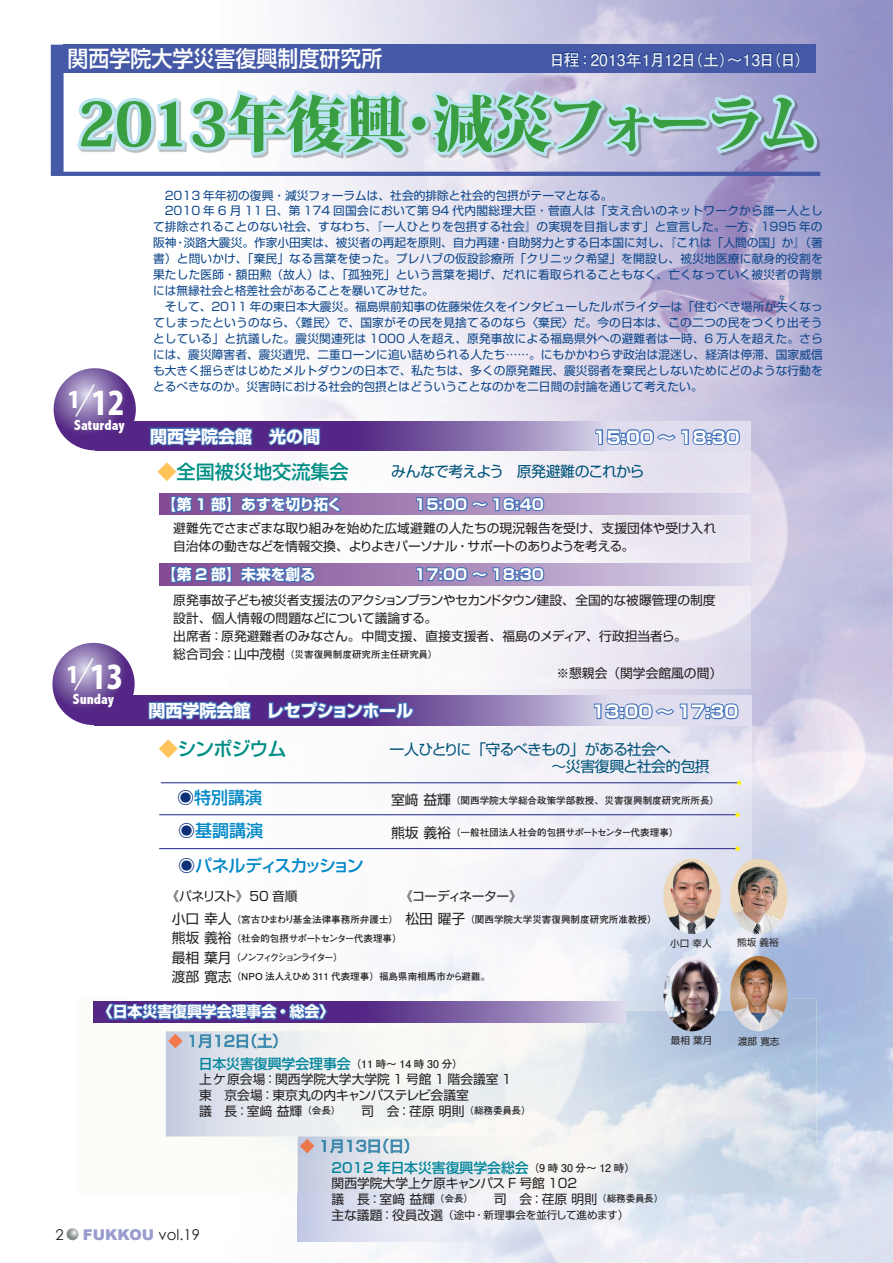
<style>
.page{position:relative;width:893px;height:1263px;background:#fff}
.page>*{position:absolute;margin:0;border:0;box-sizing:border-box;transform-origin:0 0}
.t1{font:800 60.6px "Koz Min Pro";letter-spacing:-.025em;color:#399f42}
.t2{font:800 31.95px "Koz Go Std";color:#fff;scale:.9 1}
.t3{font:500 22.35px "Shin Go Pro";color:#fff;scale:.94 1}
.t4{font:500 19.2px "Shin Go Pro";color:#008e84}
.t5{font:700 16.95px "Shin Go Pro";color:#fff}
.t6{font:500 16.95px "Shin Go Pro";letter-spacing:-.14em;color:#0088c7}
.t7{font:500 16.95px/32.7px "Shin Go Pro";color:#0088c7}
.t8{font:700 15.9px "Futo Go B101 Pro";color:#e9ecf6}
.t9{font:14.85px/17px "Shin Go Pro";letter-spacing:-.045em;color:#005378}
.t10{font:700 14.85px "Shin Go Pro";color:#fff}
.t11{font:800 condensed 14.85px "Abadi";color:#fff}
.t12{font:900 14.85px "Arial";color:#999dcd}
.t13{font:700 14.85px "Shin Go Pro";letter-spacing:-.04em;color:#fff}
.t14{font:14.85px "Century Gothic";color:#231f20}
.t15{font:500 13.8px "Shin Go Pro";color:#00849b}
.t16{font:12.75px/15.9px "Shin Go Pro";color:#231f20}
.t17{font:12.75px "Shin Go Pro";letter-spacing:-.07em;color:#231f20}
.t18{font:12.75px "Shin Go Pro";letter-spacing:-.03em;color:#231f20}
.t19{font:11.7px/15.9px "Shin Go Pro";color:#0c4589;text-align:justify}
.t20{font:11.7px "Shin Go Pro";letter-spacing:.025em;color:#0c4589}
.t21{font:10.65px "Shin Go Pro";letter-spacing:-.02em;color:#231f20}
.t22{font:700 10.65px "Futo Go B101 Pro";color:#231f20}
.t23{font:700 9.6px/19.2px "Futo Go B101 Pro";color:#231f20}
.t24{font:9.6px "Shin Go Pro";color:#231f20}
.t25{font:6.45px "Shin Go Pro";color:#0c4589}
.s1{font-family:"Ryumin Pro";font-weight:300;font-size:42.45px}
.s2{color:#fec459}
.s3{font-family:"Shin Go Pro";font-weight:400;font-size:12.75px}
.s4{color:#0d3079}
.s5{font-family:"Shin Go Pro";font-weight:400;font-size:13.8px}
.s6{font-family:"Shin Go Pro";font-weight:500;font-size:13.8px;color:#00849b}
.s7{font-family:"Futo Go B101 Pro";font-weight:700;font-size:9.6px}
.s8{font-family:"Century Gothic";font-weight:400;color:#231f20}
.s9{font-family:"Futo Go B101 Pro";font-weight:700;font-size:10.65px;color:#231f20}
.s10{font-size:12.75px}
</style>
<div class="page">
<img style="left:50px;top:0;width:843px;height:105px">
<img style="left:104px;top:159px;width:316px;height:292px">
<img style="left:735px;top:324px;width:53px;height:674px">
<img style="left:157px;top:689px;width:578px;height:7px">
<img style="left:77px;top:998px;width:105px;height:139px">
<img style="left:277px;top:998px;width:539px;height:49px">
<img style="left:601px;top:1047px;width:215px;height:98px">
<img style="left:182px;top:1136px;width:116px;height:58px">
<svg style="left:67px;top:1228px;width:11px;height:12px"></svg>
<img style="left:126px;top:450px;width:625px;height:239px">
<img style="left:129px;top:725px;width:622px;height:286px">
<img style="left:166px;top:1031px;width:435px;height:105px">
<img style="left:168px;top:1034px;width:15px;height:14px">
<img style="left:189px;top:1033px;width:89px;height:16px">
<img style="left:190px;top:1034px;width:88px;height:14px">
<img style="left:300px;top:1139px;width:14px;height:14px">
<img style="left:321px;top:1138px;width:89px;height:16px">
<img style="left:321px;top:1139px;width:8px;height:14px">
<img style="left:329px;top:1139px;width:80px;height:14px">
<div style="left:63px;top:45px;width:753px;height:28px;background:#4559a7"></div>
<hr style="left:51px;top:172px;width:769px;height:4px;background:#4559a7">
<div style="left:51px;top:45px;width:13px;height:129px;background:#4559a7"></div>
<svg style="left:74px;top:83px;width:339px;height:77px"></svg>
<div style="left:409px;top:113px;width:20px;height:20px;border:6px solid #bae4ef;border-radius:50%"></div>
<svg style="left:424px;top:0;width:396px;height:324px;background:#b5b8d8"></svg>
<svg style="left:100px;top:696px;width:651px;height:29px;background:#957eb6"></svg>
<svg style="left:52px;top:643px;width:83px;height:82px;background:#7758a0"></svg>
<svg style="left:147px;top:696px;width:105px;height:33px;background:#585ba7"></svg>
<svg style="left:267px;top:700px;width:115px;height:20px;background:#49499d"></svg>
<div style="left:379px;top:708px;width:17px;height:5px;border:2px solid #3d6eb7"></div>
<svg style="left:394px;top:701px;width:21px;height:20px"></svg>
<svg style="left:593px;top:702px;width:146px;height:18px;background:#92a8d3"></svg>
<svg style="left:101px;top:421px;width:649px;height:29px;background:#8c72af"></svg>
<svg style="left:54px;top:368px;width:82px;height:82px;background:#77579f"></svg>
<svg style="left:149px;top:422px;width:104px;height:32px;background:#585da9"></svg>
<svg style="left:265px;top:426px;width:56px;height:21px"></svg>
<svg style="left:594px;top:428px;width:147px;height:18px;background:#8ea5d2"></svg>
<hr style="left:161px;top:782px;width:578px;height:1px;background:#2e3092">
<svg style="left:737px;top:781px;width:4px;height:4px"></svg>
<hr style="left:159px;top:814px;width:579px;height:1px;background:#2e3092">
<svg style="left:735px;top:813px;width:5px;height:4px"></svg>
<hr style="left:159px;top:848px;width:579px;height:1px;background:#2e3092">
<svg style="left:735px;top:846px;width:5px;height:5px"></svg>
<svg style="left:94px;top:1001px;width:531px;height:21px;background:#866cab"></svg>
<svg style="left:104px;top:997px;width:224px;height:28px"></svg>
<svg style="left:159px;top:494px;width:593px;height:21px;background:#baa5cb"></svg>
<svg style="left:170px;top:494px;width:63px;height:21px"></svg>
<svg style="left:240px;top:495px;width:103px;height:21px;background:#6871b2"></svg>
<svg style="left:415px;top:494px;width:130px;height:18px;background:#7880ba"></svg>
<svg style="left:159px;top:564px;width:593px;height:21px;background:#b8a2c9"></svg>
<svg style="left:170px;top:557px;width:146px;height:28px"></svg>
<svg style="left:415px;top:566px;width:130px;height:16px;background:#727eba"></svg>
<img style="left:663px;top:859px;width:58px;height:75px">
<img style="left:730px;top:859px;width:57px;height:75px">
<img style="left:730px;top:956px;width:57px;height:75px">
<img style="left:663px;top:956px;width:58px;height:75px">
<h3 class="t3" style="left:68px;top:40px;width:336px">関西学院大学災害復興制度研究所</h3>
<h1 class="t1" style="left:77px;top:79px;width:743px">2013年復興・減災フォーラム</h1>
<h3 class="t8" style="left:549px;top:47px;width:263px">日程：2013年1月12日（土）～13日（日）</h3>
<h2 class="t2" style="left:67px;top:382px;width:65px"><sup>1</sup><span class="s1">/</span>12</h2>
<p class="t11" style="left:74px;top:416px;width:52px">Saturday</p>
<h2 class="t2" style="left:66px;top:657px;width:65px"><sup>1</sup><span class="s1">/</span>13</h2>
<p class="t11" style="left:73px;top:691px;width:43px">Sunday</p>
<p class="t19" style="left:165px;top:186px;width:449px">2013 年年初の復興・減災フォーラムは、社会的排除と社会的包摂がテーマとなる。</p>
<p class="t20" style="left:165px;top:201px;width:660px">2010 年 6 月 11 日、第 174 回国会において第 94 代内閣総理大臣・菅直人は「支え合いのネットワークから誰一人とし</p>
<p class="t19" style="left:153px;top:218px;width:671px">て排除されることのない社会、すなわち、『一人ひとりを包摂する社会』の実現を目指します」と宣言した。一方、1995 年の</p>
<p class="t19" style="left:153px;top:234px;width:671px">阪神・淡路大震災。作家小田実は、被災者の再起を原則、自力再建・自助努力とする日本国に対し、『これは「人間の国」か』（著</p>
<p class="t19" style="left:153px;top:249px;width:671px">書）と問いかけ、「棄民」なる言葉を使った。プレハブの仮設診療所「クリニック希望」を開設し、被災地医療に献身的役割を</p>
<p class="t19" style="left:153px;top:265px;width:671px">果たした医師・額田勲（故人）は、「孤独死」という言葉を掲げ、だれに看取られることもなく、亡くなっていく被災者の背景</p>
<p class="t19" style="left:153px;top:281px;width:282px">には無縁社会と格差社会があることを暴いてみせた。</p>
<p class="t19" style="left:165px;top:297px;width:659px">そして、2011 年の東日本大震災。福島県前知事の佐藤栄佐久をインタビューしたルポライターは「住むべき場所が失くなっ</p>
<p class="t25" style="left:779px;top:292px;width:8px">な</p>
<p class="t19" style="left:153px;top:313px;width:671px">てしまったというのなら、〈難民〉で、国家がその民を見捨てるのなら〈棄民〉だ。今の日本は、この二つの民をつくり出そうとしている」と抗議した。震災関連死は 1000 人を超え、原発事故による福島県外への避難者は一時、6 万人を超えた。さらには、震災障害者、震災遺児、二重ローンに追い詰められる人たち……。にもかかわらず政治は混迷し、経済は停滞、国家威信も大きく揺らぎはじめたメルトダウンの日本で、私たちは、多くの原発難民、震災弱者を棄民としないためにどのような行動をとるべきなのか。災害時における社会的包摂とはどういうことなのかを二日間の討論を通じて考えたい。</p>
<h3 class="t5" style="left:150px;top:423px;width:172px">関西学院会館　光の間</h3>
<h3 class="t5" style="left:593px;top:424px;width:148px">15:00 ～ 18:30</h3>
<h3 class="t4" style="left:157px;top:455px;width:193px"><span class="s2">◆</span>全国被災地交流集会</h3>
<p class="t9" style="left:391px;top:461px;width:255px">みんなで考えよう　原発避難のこれから</p>
<p class="t13" style="left:162px;top:492px;width:182px">【第 1 部】あすを切り拓く</p>
<p class="t10" style="left:414px;top:492px;width:131px">15:00 ～ 16:40</p>
<p class="t16" style="left:173px;top:517px;width:545px;line-height:18.1px">避難先でさまざまな取り組みを始めた広域避難の人たちの現況報告を受け、支援団体や受け入れ自治体の動きなどを情報交換、よりよきパーソナル・サポートのありようを考える。</p>
<p class="t10" style="left:162px;top:563px;width:155px">【第 2 部】未来を創る</p>
<p class="t10" style="left:414px;top:563px;width:131px">17:00 ～ 18:30</p>
<p class="t16" style="left:173px;top:589px;width:544px;line-height:18.1px">原発事故子ども被災者支援法のアクションプランやセカンドタウン建設、全国的な被曝管理の制度設計、個人情報の問題などについて議論する。<br>出席者：原発避難者のみなさん。中間支援、直接支援者、福島のメディア、行政担当者ら。</p>
<p class="t23" style="left:173px;top:643px;width:266px"><span class="s3">総合司会：山中茂樹</span>（災害復興制度研究所主任研究員）</p>
<p class="t16" style="left:556px;top:664px;width:167px">※懇親会（関学会館風の間）</p>
<h3 class="t5" style="left:149px;top:697px;width:266px">関西学院会館　レセプションホール</h3>
<h3 class="t5" style="left:592px;top:698px;width:148px">13:00 ～ 17:30</h3>
<h3 class="t4" style="left:159px;top:733px;width:129px"><span class="s2">◆</span>シンポジウム</h3>
<h3 class="t7" style="left:177px;top:779px;width:88px"><span class="s4">◉</span>特別講演<span class="s4">◉</span>基調講演</h3>
<p class="t9" style="left:551px;top:739px;width:160px;text-indent:-162px">一人ひとりに「守るべきもの」がある社会へ<br>～災害復興と社会的包摂</p>
<p class="t23" style="left:391px;top:789px;width:330px"><span class="s5">室﨑 益輝</span>（関西学院大学総合政策学部教授、災害復興制度研究所所長）</p>
<p class="t23" style="left:391px;top:821px;width:289px"><span class="s5">熊坂 義裕</span>（一般社団法人社会的包摂サポートセンター代表理事）</p>
<h3 class="t6" style="left:178px;top:851px;width:187px"><span class="s4">◉</span>パネルディスカッション</h3>
<p class="t17" style="left:166px;top:886px;width:133px">《パネリスト》50 音順</p>
<p class="t23" style="left:172px;top:908px;width:320px"><span class="s5">小口 幸人</span>（宮古ひまわり基金法律事務所弁護士）<br><span class="s5">熊坂 義裕</span>（社会的包摂サポートセンター代表理事）<br><span class="s5">最相 葉月</span>（ノンフィクションライター）<br><span class="s5">渡部 寛志</span>（NPO 法人えひめ 311 代表理事）福島県南相馬市から避難。</p>
<p class="t18" style="left:400px;top:886px;width:123px">《コーディネーター》</p>
<p class="t23" style="left:405px;top:908px;width:253px"><span class="s5">松田 曜子</span>（関西学院大学災害復興制度研究所准教授）</p>
<p class="t24" style="left:670px;top:935px;width:43px">小口 幸人</p>
<p class="t24" style="left:737px;top:935px;width:43px">熊坂 義裕</p>
<p class="t10" style="left:98px;top:1000px;width:238px">〈日本災害復興学会理事会・総会〉</p>
<p class="t22" style="left:199px;top:1055px;width:266px"><span class="s6">日本災害復興学会理事会</span>（11 時～ 14 時 30 分）</p>
<p class="t16" style="left:199px;top:1069px;width:333px">上ケ原会場：関西学院大学大学院 1 号館 1 階会議室 1<br>東　京会場：東京丸の内キャンパステレビ会議室<br>議　長：室﨑 益輝<span class="s7">（会長）</span>　　司　会：荏原 明則<span class="s7">（総務委員長）</span></p>
<p class="t24" style="left:671px;top:1033px;width:43px">最相 葉月</p>
<p class="t24" style="left:738px;top:1033px;width:43px">渡部 寛志</p>
<p class="t14" style="left:56px;top:1225px;width:10px">2</p>
<p class="t12" style="left:83px;top:1223px;width:119px">FUKKOU <span class="s8">vol.19</span></p>
<p class="t15" style="left:332px;top:1156px;width:305px">2012 年日本災害復興学会総会<span class="s9">（9 時 30 分～ 12 時）</span></p>
<p class="t16" style="left:332px;top:1173px;width:333px">関西学院大学上ケ原キャンパス F 号館 102<br>議　長：室﨑 益輝<span class="s7">（会長）</span>　　司　会：荏原 明則<span class="s7">（総務委員長）</span></p>
<p class="t21" style="left:332px;top:1206px;width:304px"><span class="s10">主な議題：役員改選</span>（途中・新理事会を並行して進めます）　</p>
</div>
